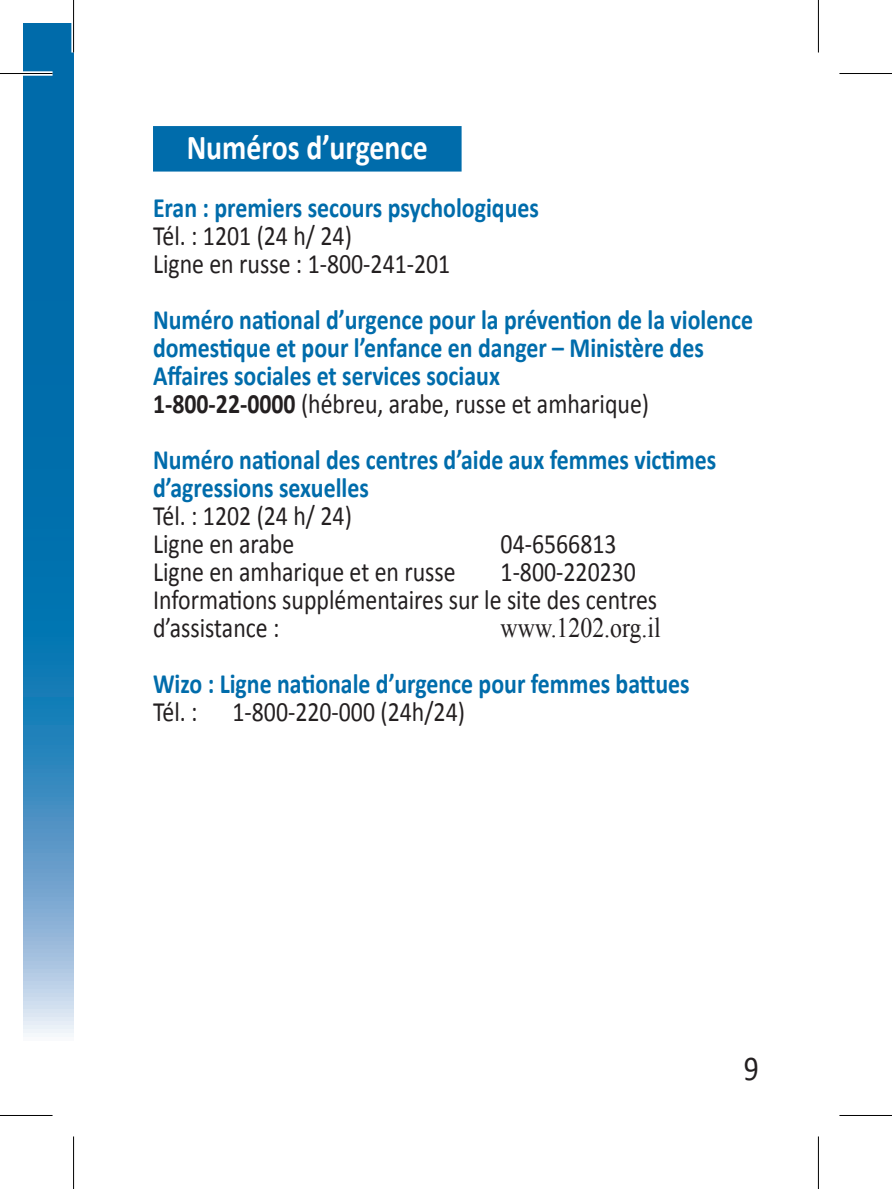
<style>
.page{position:relative;width:892px;height:1189px;background:#fff}
.page>*{position:absolute;margin:0;border:0;box-sizing:border-box;transform-origin:0 0}
.t1{font:700 35px "Calibri";color:#fff;scale:.85 1}
.t2{font:35px "Calibri";color:#231f20;scale:.85 1}
.t3{font:700 28px/28px "Calibri";color:#006cab;scale:.85 1}
.t4{font:28px/28px "Calibri";color:#231f20;scale:.85 1}
.t5{font:28px "Times New Roman";color:#231f20;scale:.85 1}
.s1{color:#231f20}
.s2{font-weight:400;color:#231f20}
</style>
<div class="page">
<svg style="left:24px;top:24px;width:50px;height:1013px;background:#2681b8"></svg>
<div style="left:153px;top:126px;width:308px;height:46px;background:#006cab"></div>
<div style="left:0;top:71px;width:52px;height:5px;background:#fff"></div>
<div style="left:71px;top:0;width:5px;height:53px;background:#f5f5f5"></div>
<div style="left:71px;top:1136px;width:5px;height:53px;background:#f5f5f5"></div>
<svg style="left:818px;top:0;width:1px;height:53px"></svg>
<svg style="left:818px;top:1136px;width:1px;height:53px"></svg>
<hr style="left:0;top:73px;width:52px;height:1px;background:#000">
<hr style="left:839px;top:73px;width:52px;height:1px;background:#000">
<hr style="left:0;top:1115px;width:52px;height:1px;background:#000">
<hr style="left:839px;top:1115px;width:52px;height:1px;background:#000">
<hr style="left:73px;top:0;width:1px;height:53px;background:#000">
<hr style="left:73px;top:1136px;width:1px;height:53px;background:#000">
<hr style="left:817px;top:0;width:1px;height:53px;background:#000">
<hr style="left:817px;top:1136px;width:1px;height:53px;background:#000">
<p class="t1" style="left:186px;top:126px;width:285px">Numéros d’urgence</p>
<p class="t3" style="left:153px;top:192px;width:455px">Eran : premiers secours psychologiques</p>
<p class="t4" style="left:153px;top:220px;width:351px">Tél. : 1201 (24 h/ 24)<br>Ligne en russe : 1-800-241-201</p>
<p class="t3" style="left:153px;top:304px;width:707px">Numéro national d’urgence pour la prévention de la violence domestique et pour l’enfance en danger – Ministère des Affaires sociales et services sociaux<br><span class="s1">1-800-22-0000</span> <span class="s2">(hébreu, arabe, russe et amharique)</span></p>
<p class="t3" style="left:153px;top:444px;width:664px">Numéro national des centres d’aide aux femmes victimes d’agressions sexuelles</p>
<p class="t4" style="left:153px;top:500px;width:235px">Tél. : 1202 (24 h/ 24)<br>Ligne en arabe</p>
<p class="t4" style="left:500px;top:528px;width:138px">04-6566813</p>
<p class="t4" style="left:153px;top:556px;width:357px">Ligne en amharique et en russe</p>
<p class="t4" style="left:153px;top:556px;width:594px;text-indent:347px">1-800-220230<br>Informations supplémentaires sur le site des centres d’assistance :</p>
<p class="t5" style="left:500px;top:609px;width:190px">www.1202.org.il</p>
<p class="t3" style="left:153px;top:668px;width:632px">Wizo : Ligne nationale d’urgence pour femmes battues</p>
<p class="t4" style="left:153px;top:696px;width:368px">Tél. : 1-800-220-000 (24h/24)</p>
<p class="t2" style="left:743px;top:1046px;width:19px">9</p>
</div>
